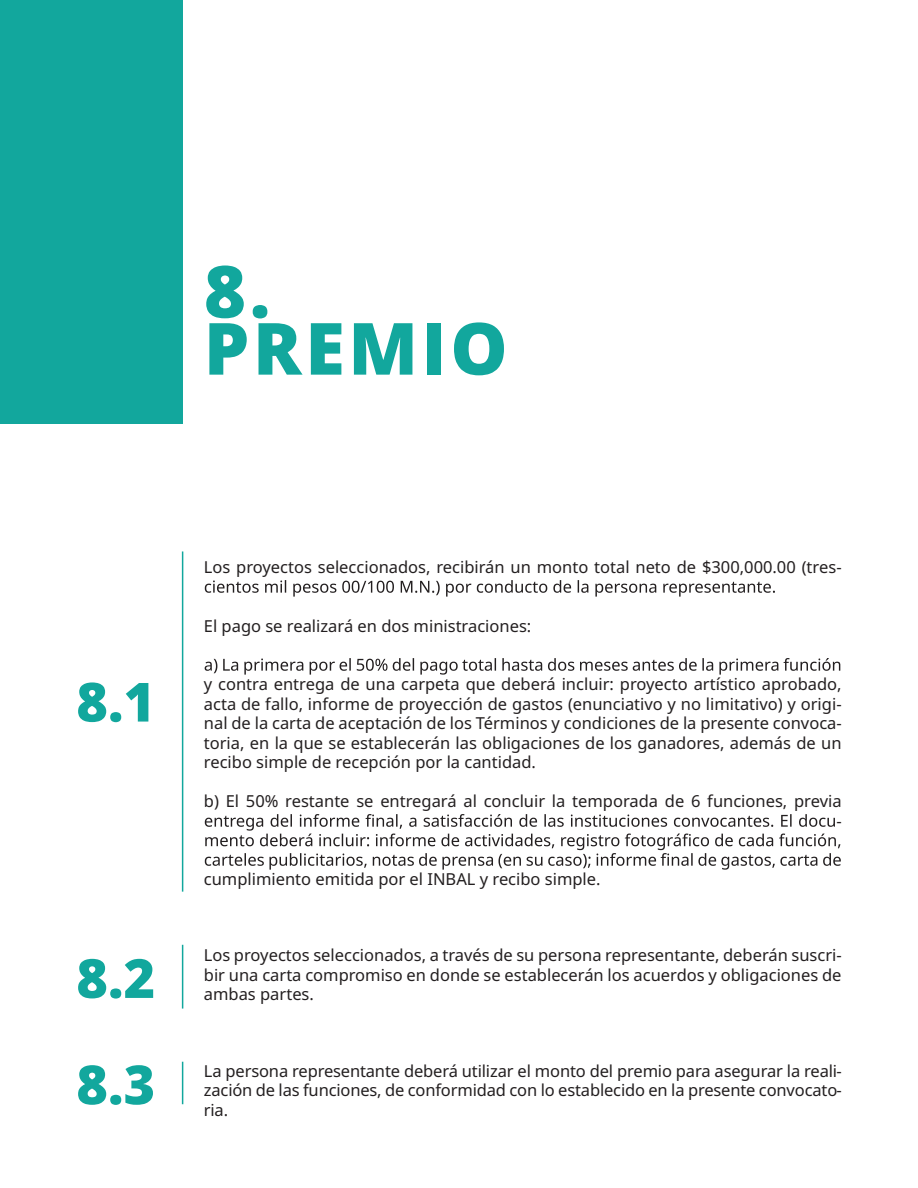
<style>
.page{position:relative;width:918px;height:1188px;background:#fff}
.page>*{position:absolute;margin:0;border:0;box-sizing:border-box;transform-origin:0 0}
.t1{font:900 72px/57px "Noto Sans";color:#12a79d}
.t2{font:900 54px/106.4px "Noto Sans";color:#12a79d}
.t3{font:16.5px/19.5px "Noto Sans";color:#231f20;text-align:justify}
</style>
<div class="page">
<div style="left:0;top:0;width:183px;height:424px;background:#12a79d"></div>
<div style="left:427px;top:323px;width:14px;height:52px;background:#12a79d"></div>
<svg style="left:205px;top:580px;width:570px;height:17px"></svg>
<svg style="left:205px;top:658px;width:635px;height:17px"></svg>
<svg style="left:205px;top:814px;width:636px;height:56px"></svg>
<hr style="left:182px;top:551px;width:1px;height:341px;background:#12a79d">
<hr style="left:182px;top:945px;width:1px;height:64px;background:#12a79d">
<hr style="left:182px;top:1062px;width:1px;height:42px;background:#12a79d">
<h1 class="t1" style="left:204px;top:263px;width:305px">8.<br>PREM O</h1>
<h2 class="t2" style="left:76px;top:649px;width:80px">8.1</h2>
<h2 class="t2" style="left:76px;top:925px;width:80px">8.2<br>8.3</h2>
<p class="t3" style="left:204px;top:558px;width:639px">Los proyectos seleccionados, recibirán un monto total neto de $300,000.00 (tres-</p>
<p class="t3" style="left:204px;top:616px;width:329px">El pago se realizará en dos ministraciones:</p>
<p class="t3" style="left:204px;top:675px;width:639px">y contra entrega de una carpeta que deberá incluir: proyecto artístico aprobado, acta de fallo, informe de proyección de gastos (enunciativo y no limitativo) y origi&shy;nal de la carta de aceptación de los Términos y condiciones de la presente convoca&shy;toria, en la que se establecerán las obligaciones de los ganadores, además de un recibo simple de recepción por la cantidad.</p>
<p class="t3" style="left:204px;top:792px;width:639px;text-align:right">b) El 50% restante se entregará al concluir la temporada de 6 funciones, previa -</p>
<p class="t3" style="left:204px;top:870px;width:398px">cumplimiento emitida por el INBAL y recibo simple.</p>
<p class="t3" style="left:204px;top:946px;width:639px">Los proyectos seleccionados, a través de su persona representante, deberán suscri&shy;bir una carta compromiso en donde se establecerán los acuerdos y obligaciones de ambas partes.</p>
<p class="t3" style="left:204px;top:1062px;width:639px">La persona representante deberá utilizar el monto del premio para asegurar la reali&shy;zación de las funciones, de conformidad con lo establecido en la presente convocato&shy;ria.</p>
</div>
